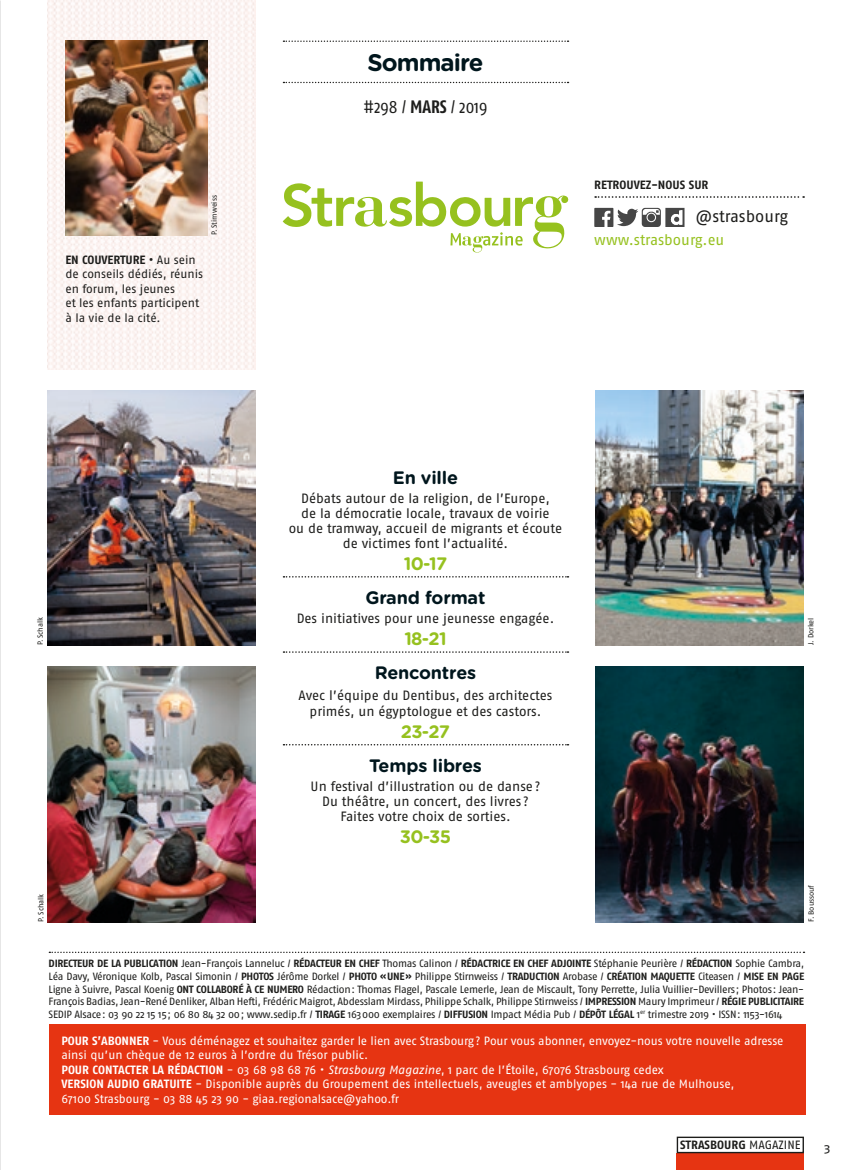
<style>
.page{position:relative;width:851px;height:1170px;background:#fff}
.page>*{position:absolute;margin:0;border:0;box-sizing:border-box;transform-origin:0 0}
.t1{font:700 24px "Gotham Rounded";letter-spacing:-.04em;color:#00161d}
.t2{font:700 18px "Gotham Rounded";letter-spacing:-.01em;color:#00161d}
.t3{font:700 18px "Gotham Rounded";letter-spacing:-.04em;color:#96c11f}
.t4{font:18px "Fago Co";letter-spacing:-.005em;color:#1d1d1b}
.t5{font:16.5px "Fago No";letter-spacing:-.005em;color:#1d1d1b}
.t6{font:15px "Fago No";color:#96c11f}
.t7{font:13.5px/15px "Fago No";color:#1d1d1b;text-align:center}
.t8{font:12px/14.4px "Fago No";letter-spacing:-.01em;color:#fff}
.t9{font:12px/14.4px "Fago No";color:#1d1d1b}
.t10{font:700 12px "Fago No";color:#1d1d1b}
.t11{font:12px "Fago Ex";color:#1d1d1b}
.t12{font:10.5px/12.6px "Fago No";letter-spacing:-.03em;color:#1d1d1b;text-align:justify}
.t13{font:7.5px "Fago No";letter-spacing:-.01em;color:#1d1d1b}
.s1{font-weight:700}
.s2{font-style:italic}
.s3{font-weight:400}
</style>
<div class="page">
<img style="left:47px;top:0;width:208px;height:369px">
<svg style="left:282px;top:181px;width:286px;height:71px"></svg>
<svg style="left:283px;top:82px;width:285px;height:1px"></svg>
<svg style="left:283px;top:41px;width:285px;height:1px"></svg>
<div style="left:676px;top:1153px;width:127px;height:16px;background:#e63412"></div>
<svg style="left:49px;top:951px;width:755px;height:1px"></svg>
<img style="left:65px;top:41px;width:142px;height:194px">
<svg style="left:595px;top:196px;width:209px;height:2px"></svg>
<svg style="left:594px;top:208px;width:90px;height:19px"></svg>
<img style="left:47px;top:390px;width:208px;height:255px">
<img style="left:595px;top:390px;width:208px;height:255px">
<div style="left:676px;top:1136px;width:127px;height:17px;border:1px solid #1d1d1b"></div>
<img style="left:47px;top:666px;width:208px;height:255px">
<img style="left:595px;top:666px;width:208px;height:255px">
<img style="left:0;top:0;width:1px;height:1169px">
<div style="left:49px;top:1024px;width:756px;height:90px;background:#e63412"></div>
<svg style="left:283px;top:576px;width:285px;height:1px"></svg>
<svg style="left:283px;top:651px;width:285px;height:1px"></svg>
<svg style="left:283px;top:744px;width:285px;height:1px"></svg>
<p class="t9" style="left:65px;top:252px;width:139px"><span class="s1">EN COUVERTURE •</span> Au sein de conseils dédiés, réunis en forum, les jeunes<br>et les enfants participent à la vie de la cité.</p>
<p class="t13" style="left:210px;top:235px;width:42px;rotate:-90deg">P. Stirnweiss</p>
<p class="t1" style="left:367px;top:45px;width:118px">Sommaire</p>
<p class="t4" style="left:363px;top:96px;width:125px">#298 / <span class="s1">MARS</span> / 2019</p>
<p class="t10" style="left:594px;top:178px;width:116px">RETROUVEZ-NOUS SUR</p>
<p class="t5" style="left:695px;top:207px;width:94px">@strasbourg</p>
<p class="t6" style="left:594px;top:231px;width:131px">www.strasbourg.eu</p>
<p class="t13" style="left:36px;top:645px;width:30px;rotate:-90deg">P. Schalk</p>
<p class="t2" style="left:393px;top:464px;width:67px">En ville</p>
<p class="t7" style="left:289px;top:490px;width:275px">Débats autour de la religion, de l’Europe,<br>de la démocratie locale, travaux de voirie<br>ou de tramway, accueil de migrants et écoute de victimes font l’actualité.</p>
<p class="t3" style="left:403px;top:550px;width:45px">10-17</p>
<p class="t2" style="left:365px;top:584px;width:121px">Grand format</p>
<p class="t7" style="left:297px;top:611px;width:259px">Des initiatives pour une jeunesse engagée.</p>
<p class="t3" style="left:404px;top:625px;width:44px">18-21</p>
<p class="t2" style="left:374px;top:659px;width:103px">Rencontres</p>
<p class="t7" style="left:298px;top:686px;width:255px;line-height:16.2px">Avec l’équipe du Dentibus, des architectes primés, un égyptologue et des castors.</p>
<p class="t3" style="left:401px;top:718px;width:51px">23-27</p>
<p class="t2" style="left:369px;top:752px;width:114px">Temps libres</p>
<p class="t7" style="left:310px;top:778px;width:231px">Un festival d’illustration ou de danse?<br>Du théâtre, un concert, des livres ?<br>Faites votre choix de sorties.</p>
<p class="t3" style="left:400px;top:823px;width:53px">30-35</p>
<p class="t13" style="left:806px;top:645px;width:29px;rotate:-90deg">J. Dorkel</p>
<p class="t13" style="left:37px;top:921px;width:30px;rotate:-90deg">P. Schalk</p>
<p class="t13" style="left:806px;top:921px;width:39px;rotate:-90deg">F. Boussouf</p>
<p class="t12" style="left:49px;top:957px;width:757px"><span class="s1">DIRECTEUR DE LA PUBLICATION</span> Jean-François Lanneluc / <span class="s1">RÉDACTEUR EN CHEF</span> Thomas Calinon / <span class="s1">RÉDACTRICE EN CHEF ADJOINTE</span> Stéphanie Peurière / <span class="s1">RÉDACTION</span> Sophie Cambra, Léa Davy, Véronique Kolb, Pascal Simonin / <span class="s1">PHOTOS</span> Jérôme Dorkel / <span class="s1">PHOTO «UNE»</span> Philippe Stirnweiss / <span class="s1">TRADUCTION</span> Arobase / <span class="s1">CRÉATION MAQUETTE</span> Citeasen / <span class="s1">MISE EN PAGE </span>Ligne à Suivre, Pascal Koenig <span class="s1">ONT COLLABORÉ À CE NUMERO</span> Rédaction: Thomas Flagel, Pascale Lemerle, Jean de Miscault, Tony Perrette, Julia Vuillier-Devillers; Photos: Jean-François Badias, Jean-René Denliker, Alban Hefti, Frédéric Maigrot, Abdesslam Mirdass, Philippe Schalk, Philippe Stirnweiss / <span class="s1">IMPRESSION</span> Maury Imprimeur / <span class="s1">RÉGIE PUBLICITAIRE </span>SEDIP Alsace: 03 90 22 15 15; 06 80 84 32 00; www.sedip.fr / <span class="s1">TIRAGE</span> 163000 exemplaires / <span class="s1">DIFFUSION</span> Impact Média Pub / <span class="s1">DÉPÔT LÉGAL</span> 1<sup>er</sup> trimestre 2019 • ISSN: 1153-1614</p>
<p class="t8" style="left:61px;top:1033px;width:723px"><span class="s1">POUR S’ABONNER</span> - Vous déménagez et souhaitez garder le lien avec Strasbourg? Pour vous abonner, envoyez-nous votre nouvelle adresse ainsi qu’un chèque de 12 euros à l’ordre du Trésor public.</p>
<p class="t8" style="left:61px;top:1062px;width:604px"><span class="s1">POUR CONTACTER LA RÉDACTION</span> - 03 68 98 68 76 • <span class="s2">Strasbourg Magazine</span>, 1 parc de l’Étoile, 67076 Strasbourg cedex</p>
<p class="t8" style="left:61px;top:1076px;width:674px"><span class="s1">VERSION AUDIO GRATUITE</span> - Disponible auprès du Groupement des intellectuels, aveugles et amblyopes - 14a rue de Mulhouse,<br>67100 Strasbourg - 03 88 45 23 90 - giaa.regionalsace@yahoo.fr</p>
<p class="t10" style="left:680px;top:1137px;width:122px">STRASBOURG <span class="s3">MAGAZINE</span></p>
<p class="t11" style="left:824px;top:1140px;width:8px">3</p>
</div>
